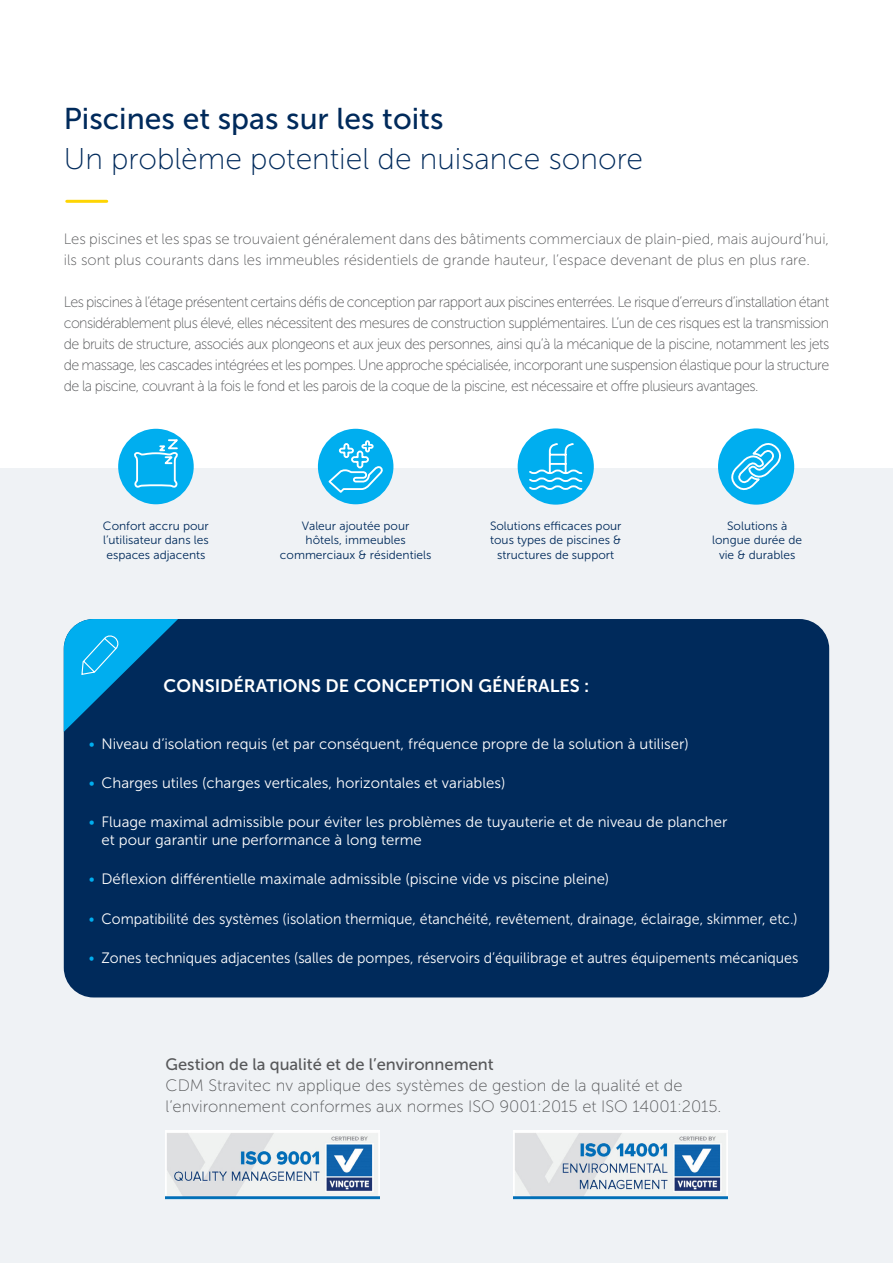
<style>
.page{position:relative;width:893px;height:1263px;background:#fff}
.page>*{position:absolute;margin:0;border:0;box-sizing:border-box;transform-origin:0 0}
.t1{font:30px/39.9px "Museo Sans 100";color:#002a5b}
.Specs_grijze_kader{font:18px "Museo Sans 700";color:#fff}
.basis{font:16.5px/21px "Museo Sans 100";color:#57585a}
.basis-2{font:16.5px "Museo Sans 500";color:#57585a}
.basis-3{font:15px/21px "Museo Sans 100";color:#57585a;text-align:justify;scale:.95 1}
.t2{font:15px/18px "Museo Sans 300";color:#fff}
.basis-4{font:15px/21px "Museo Sans 100";color:#57585a}
.t3{font:15px "Museo Sans 300";color:#fff;scale:.95 1}
.t4{font:12px/14.4px "Museo Sans 300";color:#002a5b;text-align:center}
.s1{font-family:"Museo Sans 500"}
.s2{color:#00aeef}
</style>
<div class="page">
<div style="left:0;top:468px;width:893px;height:795px;background:#eff2f5"></div>
<hr style="left:67px;top:200px;width:40px;height:3px;background:#fed503">
<div style="left:118px;top:429px;width:76px;height:75px;background:#00aeef;border-radius:50%"></div>
<svg style="left:134px;top:438px;width:47px;height:50px"></svg>
<div style="left:318px;top:429px;width:75px;height:75px;background:#00aeef;border-radius:50%"></div>
<svg style="left:326px;top:438px;width:60px;height:56px"></svg>
<div style="left:518px;top:428px;width:76px;height:77px;background:#00aeef;border-radius:50%"></div>
<svg style="left:529px;top:443px;width:54px;height:47px"></svg>
<div style="left:718px;top:428px;width:76px;height:77px;background:#00aeef;border-radius:50%"></div>
<svg style="left:725px;top:439px;width:62px;height:55px"></svg>
<div style="left:64px;top:619px;width:765px;height:378px;background:#002a5b;border-radius:30px"></div>
<svg style="left:64px;top:619px;width:114px;height:113px"></svg>
<img style="left:166px;top:1130px;width:214px;height:69px">
<img style="left:513px;top:1130px;width:214px;height:69px">
<p class="t1" style="left:64px;top:99px;width:581px"><span class="s1">Piscines et spas sur les toits<br></span>Un problème potentiel de nuisance sonore</p>
<p class="basis-4" style="left:64px;top:229px;width:767px">Les piscines et les spas se trouvaient généralement dans des bâtiments commerciaux de plain-pied, mais aujourd’hui, ils sont plus courants dans les immeubles résidentiels de grande hauteur, l’espace devenant de plus en plus rare.</p>
<p class="basis-3" style="left:64px;top:292px;width:807px">Les piscines à l’étage présentent certains défis de conception par rapport aux piscines enterrées. Le risque d’erreurs d’installation étant considérablement plus élevé, elles nécessitent des mesures de construction supplémentaires. L’un de ces risques est la transmission de bruits de structure, associés aux plongeons et aux jeux des personnes, ainsi qu’à la mécanique de la piscine, notamment les jets de massage, les cascades intégrées et les pompes. Une approche spécialisée, incorporant une suspension élastique pour la structure de la piscine, couvrant à la fois le fond et les parois de la coque de la piscine, est nécessaire et offre plusieurs avantages.</p>
<p class="t4" style="left:103px;top:519px;width:107px;text-align:justify">Confort accru pour l’utilisateur dans les espaces adjacents</p>
<p class="t4" style="left:302px;top:519px;width:109px">Valeur ajoutée pour</p>
<p class="t4" style="left:306px;top:533px;width:102px">hôtels, immeubles</p>
<p class="t4" style="left:280px;top:547px;width:153px">commerciaux &amp; résidentiels</p>
<p class="t4" style="left:490px;top:519px;width:133px">Solutions efficaces pour</p>
<p class="t4" style="left:490px;top:533px;width:133px">tous types de piscines &amp; structures de support</p>
<p class="Specs_grijze_kader" style="left:164px;top:676px;width:427px">CONSIDÉRATIONS DE CONCEPTION GÉNÉRALES :</p>
<p class="t4" style="left:727px;top:519px;width:62px">Solutions à</p>
<p class="t4" style="left:712px;top:533px;width:91px">longue durée de vie &amp; durables</p>
<p class="t2" style="left:89px;top:734px;width:601px"><span class="s2">•</span> Niveau d’isolation requis (et par conséquent, fréquence propre de la solution à utiliser)</p>
<p class="t2" style="left:89px;top:774px;width:418px"><span class="s2">•</span> Charges utiles (charges verticales, horizontales et variables)</p>
<p class="t2" style="left:102px;top:813px;width:627px;text-indent:-13px"><span class="s2">•</span> Fluage maximal admissible pour éviter les problèmes de tuyauterie et de niveau de plancher et pour garantir une performance à long terme</p>
<p class="t2" style="left:89px;top:870px;width:522px"><span class="s2">•</span> Déflexion différentielle maximale admissible (piscine vide vs piscine pleine)</p>
<p class="t3" style="left:89px;top:910px;width:748px"><span class="s2">•</span> Compatibilité des systèmes (isolation thermique, étanchéité, revêtement, drainage, éclairage, skimmer, etc.)</p>
<p class="t3" style="left:89px;top:950px;width:748px"><span class="s2">•</span> Zones techniques adjacentes (salles de pompes, réservoirs d’équilibrage et autres équipements mécaniques</p>
<p class="basis-2" style="left:166px;top:1055px;width:330px">Gestion de la qualité et de l’environnement</p>
<p class="basis" style="left:166px;top:1075px;width:557px">CDM Stravitec nv applique des systèmes de gestion de la qualité et de l’environnement conformes aux normes ISO 9001:2015 et ISO 14001:2015.</p>
</div>
